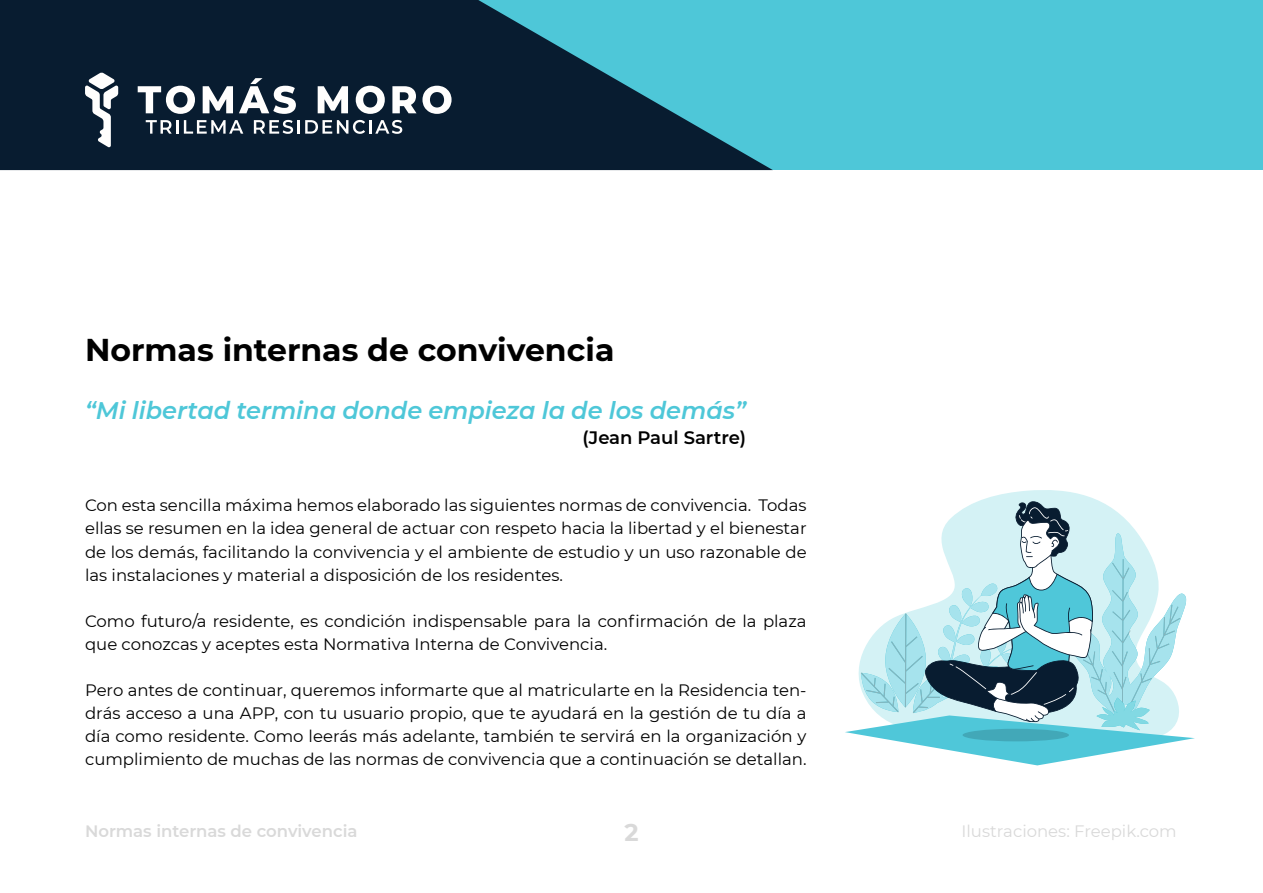
<style>
.page{position:relative;width:1263px;height:893px;background:#fff}
.page>*{position:absolute;margin:0;border:0;box-sizing:border-box;transform-origin:0 0}
.t1{font:700 31.5px "Montserrat";color:#000}
.t2{font:italic 600 24px "Montserrat";color:#4ec7d8}
.t3{font:700 24px "Montserrat";color:#d9d9d9}
.t4{font:600 18px "Montserrat";color:#000}
.t5{font:16.5px/23.1px "Montserrat";color:#000;text-align:justify}
.t6{font:600 16.5px "Montserrat";color:#d9d9d9}
.t7{font:16.5px "Montserrat";color:#d9d9d9}
</style>
<div class="page">
<div style="left:0;top:0;width:1263px;height:170px;background:#4ec7d8"></div>
<svg style="left:0;top:0;width:773px;height:170px;fill:#081c30"></svg>
<svg style="left:138px;top:86px;width:57px;height:28px;background:#7f8993"></svg>
<svg style="left:239px;top:78px;width:57px;height:36px;background:#6d7984"></svg>
<svg style="left:356px;top:86px;width:29px;height:28px"></svg>
<svg style="left:392px;top:86px;width:24px;height:27px"></svg>
<svg style="left:422px;top:86px;width:30px;height:28px"></svg>
<svg style="left:203px;top:86px;width:30px;height:27px"></svg>
<svg style="left:318px;top:86px;width:30px;height:27px"></svg>
<svg style="left:146px;top:120px;width:32px;height:14px"></svg>
<svg style="left:184px;top:120px;width:59px;height:14px"></svg>
<svg style="left:254px;top:120px;width:39px;height:14px"></svg>
<hr style="left:297px;top:120px;width:3px;height:14px;background:#fffefd">
<svg style="left:305px;top:120px;width:60px;height:14px"></svg>
<hr style="left:369px;top:120px;width:3px;height:14px;background:#fffefd">
<svg style="left:375px;top:120px;width:27px;height:14px"></svg>
<svg style="left:85px;top:72px;width:33px;height:76px;background:#6e7984"></svg>
<svg style="left:979px;top:490px;width:120px;height:11px"></svg>
<svg style="left:845px;top:501px;width:350px;height:264px"></svg>
<h1 class="t1" style="left:85px;top:328px;width:531px">Normas internas de convivencia</h1>
<h2 class="t2" style="left:85px;top:394px;width:663px">“Mi libertad termina donde empieza la de los demás”</h2>
<p class="t4" style="left:583px;top:425px;width:165px">(Jean Paul Sartre)</p>
<p class="t5" style="left:85px;top:493px;width:723px">Con esta sencilla máxima hemos elaborado las siguientes normas de convivencia. Todas ellas se resumen en la idea general de actuar con respeto hacia la libertad y el bienestar de los demás, facilitando la convivencia y el ambiente de estudio y un uso razonable de las instalaciones y material a disposición de los residentes.</p>
<p class="t5" style="left:85px;top:609px;width:723px">Como futuro/a residente, es condición indispensable para la confirmación de la plaza que conozcas y aceptes esta Normativa Interna de Convivencia.</p>
<p class="t5" style="left:85px;top:678px;width:723px">Pero antes de continuar, queremos informarte que al matricularte en la Residencia ten&shy;drás acceso a una APP, con tu usuario propio, que te ayudará en la gestión de tu día a día como residente. Como leerás más adelante, también te servirá en la organización y cumplimiento de muchas de las normas de convivencia que a continuación se detallan.</p>
<p class="t6" style="left:85px;top:820px;width:274px">Normas internas de convivencia</p>
<h2 class="t3" style="left:624px;top:815px;width:16px">2</h2>
<p class="t7" style="left:961px;top:820px;width:217px">Ilustraciones: Freepik.com</p>
</div>
